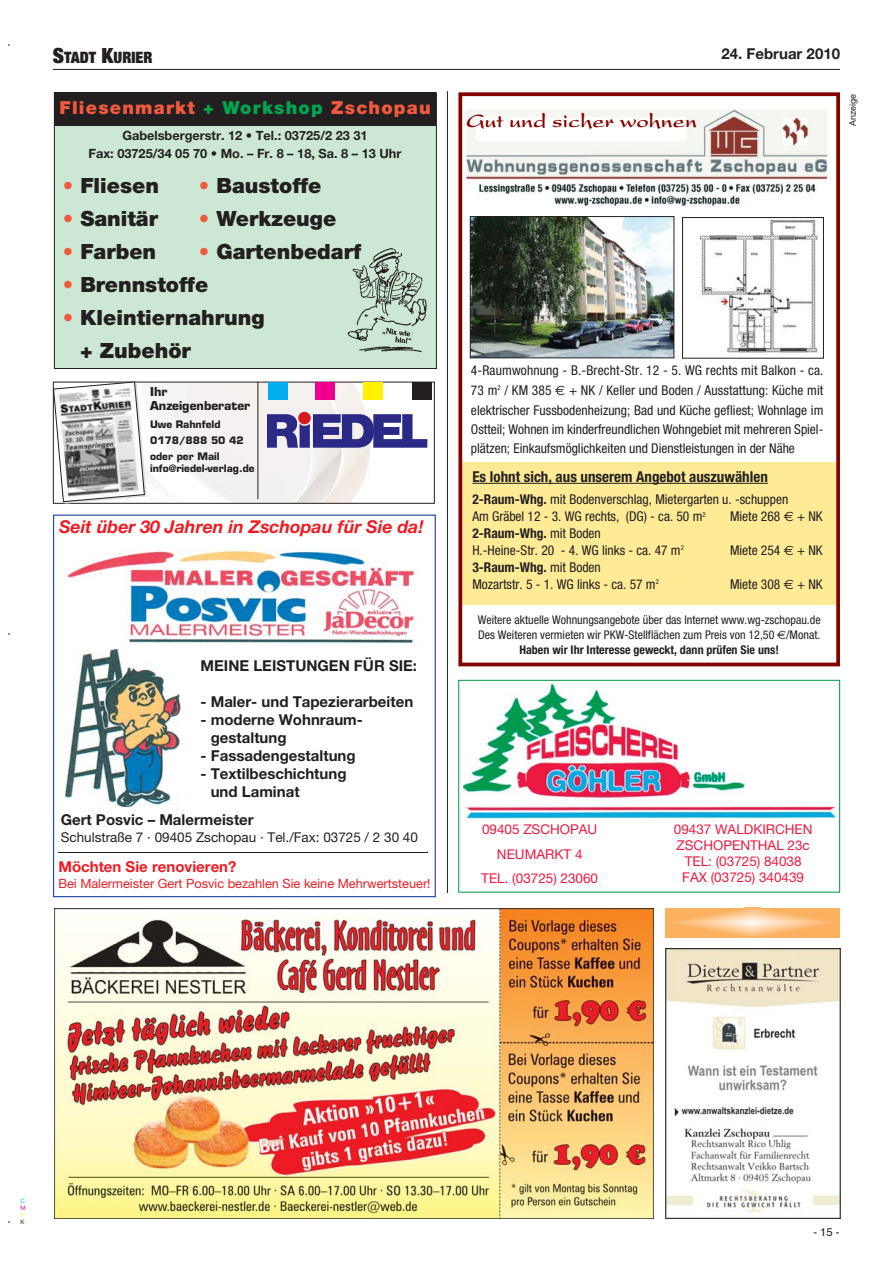
<style>
.page{position:relative;width:893px;height:1263px;background:#fff}
.page>*{position:absolute;margin:0;border:0;box-sizing:border-box;transform-origin:0 0}
.t1{font:900 21px/33px "Helvetica Neue";color:#231f20}
.t2{font:700 20.85px "Present";color:#820200}
.t3{font:900 18px "Helvetica Neue";letter-spacing:.065em;color:#f15a3f}
.t4{font:italic 700 17.7px "Helvetica Neue";color:#ed1c24}
.t5{font:900 expanded 15.75px "Helvetica Neue";color:#231f20}
.t6{font:700 15px/18px "Helvetica Neue";color:#231f20}
.t7{font:700 condensed 15px "Helvetica Neue";color:#231f20}
.t8{font:700 15px "Helvetica Neue";color:#ed1c24}
.t9{font:condensed 13.5px/19.4px "Helvetica Neue";color:#231f20}
.t10{font:13.5px/16.2px "Helvetica Neue";color:#ed1942;text-align:center}
.t11{font:13.5px "Helvetica Neue";color:#231f20}
.t12{font:700 12.75px/17.4px "Helvetica Neue";color:#231f20;text-align:center}
.t13{font:12.75px "Helvetica Neue";color:#ed1c24}
.t14{font:condensed 12px/15px "Helvetica Neue";color:#231f20;text-align:center}
.t15{font:700 12px/14.4px "Eurostile";color:#231f20}
.t16{font:11.25px "Helvetica";color:#231f20}
.t17{font:700 10.05px/16.4px "Eurostile";color:#231f20}
.t18{font:9px "Helvetica Neue";color:#231f20}
.t19{font:6px "Helvetica Neue";color:#00adef}
.t20{font:6px "Helvetica Neue";color:#ec008c}
.t21{font:6px "Helvetica Neue";color:#fff200}
.t22{font:6px "Helvetica Neue";color:#231f20}
.s1{font-size:21px}
.s2{color:#00a650}
.s3{color:#f15a3f}
.s4{font-family:"Euro Sans";font-stretch:normal}
.s5{font-weight:700}
</style>
<div class="page">
<hr style="left:53px;top:69px;width:787px;height:1px;background:#231f20">
<hr style="left:447px;top:91px;width:1px;height:802px;background:#231f20">
<img style="left:54px;top:908px;width:599px;height:311px">
<img style="left:665px;top:949px;width:175px;height:270px">
<svg style="left:665px;top:908px;width:175px;height:29px;background:#fcbe7b"></svg>
<hr style="left:58px;top:852px;width:370px;height:1px;background:#231f20">
<div style="left:53px;top:515px;width:383px;height:382px;border:1px solid #244ea2"></div>
<img style="left:66px;top:547px;width:349px;height:97px">
<img style="left:64px;top:650px;width:117px;height:156px">
<img style="left:461px;top:683px;width:377px;height:136px">
<div style="left:458px;top:680px;width:382px;height:213px;border:1px solid #00984a"></div>
<div style="left:54px;top:93px;width:382px;height:275px;background:#cce7d3"></div>
<div style="left:54px;top:92px;width:382px;height:34px;background:#231f20"></div>
<img style="left:347px;top:248px;width:80px;height:105px">
<img style="left:147px;top:384px;width:236px;height:118px">
<div style="left:53px;top:382px;width:381px;height:122px;border:1px solid #231f20"></div>
<div style="left:268px;top:382px;width:20px;height:17px;background:#00adef"></div>
<div style="left:315px;top:382px;width:20px;height:17px;background:#ec008c"></div>
<div style="left:362px;top:382px;width:20px;height:17px;background:#fff200"></div>
<div style="left:411px;top:382px;width:20px;height:17px;background:#231f20"></div>
<hr style="left:257px;top:382px;width:1px;height:117px;background:#231f20">
<svg style="left:298px;top:412px;width:13px;height:12px"></svg>
<svg style="left:267px;top:414px;width:160px;height:34px;background:#6560a2"></svg>
<svg style="left:53px;top:381px;width:94px;height:123px"></svg>
<div style="left:461px;top:462px;width:374px;height:142px;background:#ffeb95"></div>
<div style="left:458px;top:92px;width:382px;height:574px;border:4px solid #820200"></div>
<img style="left:472px;top:218px;width:200px;height:138px">
<div style="left:470px;top:216px;width:204px;height:142px;border:1px solid #231f20"></div>
<img style="left:465px;top:110px;width:364px;height:97px">
<img style="left:699px;top:219px;width:119px;height:134px">
<div style="left:682px;top:217px;width:141px;height:141px;border:1px solid #231f20"></div>
<hr style="left:472px;top:483px;width:295px;height:1px;background:#231f20">
<p class="t5" style="left:53px;top:52px;width:101px"><span class="s1">S</span>TADT <span class="s1">K</span>URIER</p>
<p class="t6" style="left:721px;top:46px;width:120px">24. Februar 2010</p>
<h3 class="t3" style="left:59px;top:101px;width:373px">Fliesenmarkt <span class="s2">+ Workshop</span> Zschopau</h3>
<p class="t12" style="left:89px;top:128px;width:314px">Gabelsbergerstr. 12 • Tel.: 03725/2 23 31<br>Fax: 03725/34 05 70 • Mo. – Fr. 8 – 18, Sa. 8 – 13 Uhr</p>
<h1 class="t1" style="left:63px;top:171px;width:98px"><span class="s3">•</span> Fliesen</h1>
<h1 class="t1" style="left:199px;top:171px;width:124px"><span class="s3">•</span> Baustoffe</h1>
<h1 class="t1" style="left:63px;top:204px;width:97px"><span class="s3">•</span> Sanitär</h1>
<h1 class="t1" style="left:199px;top:204px;width:139px"><span class="s3">•</span> Werkzeuge</h1>
<h1 class="t1" style="left:63px;top:237px;width:95px"><span class="s3">•</span> Farben</h1>
<h1 class="t1" style="left:199px;top:237px;width:164px"><span class="s3">•</span> Gartenbedarf</h1>
<h1 class="t1" style="left:63px;top:270px;width:147px"><span class="s3">•</span> Brennstoffe</h1>
<h1 class="t1" style="left:80px;top:303px;width:186px;text-indent:-17px"><span class="s3">•</span> Kleintiernahrung + Zubehör</h1>
<p class="t15" style="left:150px;top:386px;width:102px">Ihr<br>Anzeigenberater</p>
<p class="t17" style="left:150px;top:417px;width:95px">Uwe Rahnfeld<br>0178/888 50 42 oder per Mail</p>
<p class="t17" style="left:150px;top:462px;width:106px">info@riedel-verlag.de</p>
<h3 class="t4" style="left:59px;top:520px;width:366px">Seit über 30 Jahren in Zschopau für Sie da!</h3>
<p class="t6" style="left:201px;top:658px;width:218px">MEINE LEISTUNGEN FÜR SIE:</p>
<p class="t6" style="left:201px;top:694px;width:214px">- Maler- und Tapezierarbeiten</p>
<p class="t6" style="left:211px;top:712px;width:154px;text-indent:-10px">- moderne Wohnraum&shy;gestaltung</p>
<p class="t6" style="left:201px;top:748px;width:156px">- Fassadengestaltung</p>
<p class="t6" style="left:211px;top:766px;width:137px;text-indent:-10px">- Textilbeschichtung und Laminat</p>
<p class="t6" style="left:61px;top:812px;width:194px">Gert Posvic – Malermeister</p>
<p class="t11" style="left:61px;top:832px;width:359px">Schulstraße 7 · 09405 Zschopau · Tel./Fax: 03725 / 2 30 40</p>
<p class="t8" style="left:58px;top:861px;width:180px">Möchten Sie renovieren?</p>
<p class="t13" style="left:58px;top:879px;width:374px">Bei Malermeister Gert Posvic bezahlen Sie keine Mehrwertsteuer!</p>
<h2 class="t2" style="left:466px;top:113px;width:232px">Gut und sicher wohnen</h2>
<p class="t18" style="left:849px;top:126px;width:33px;rotate:-90deg">Anzeige</p>
<p class="t9" style="left:471px;top:362px;width:354px;text-align:justify">4-Raumwohnung - B.-Brecht-Str. 12 - 5. WG rechts mit Balkon - ca.<br>73 m<sup>2</sup> / KM 385 <span class="s4">€</span> + NK / Keller und Boden / Ausstattung: Küche mit elektrischer Fussbodenheizung; Bad und Küche gefliest; Wohnlage im Ostteil; Wohnen im kinderfreundlichen Wohngebiet mit mehreren Spiel&shy;plätzen; Einkaufsmöglichkeiten und Dienstleistungen in der Nähe</p>
<p class="t7" style="left:472px;top:471px;width:297px">Es lohnt sich, aus unserem Angebot auszuwählen</p>
<p class="t9" style="left:472px;top:492px;width:317px;line-height:17.1px"><span class="s5">2-Raum-Whg.</span> mit Bodenverschlag, Mietergarten u. -schuppen<br>Am Gräbel 12 - 3. WG rechts, (DG) - ca. 50 m<sup>2</sup></p>
<p class="t9" style="left:730px;top:508px;width:94px">Miete 268 <span class="s4">€</span> + NK</p>
<p class="t9" style="left:472px;top:526px;width:213px;line-height:17.1px"><span class="s5">2-Raum-Whg.</span> mit Boden<br>H.-Heine-Str. 20 - 4. WG links - ca. 47 m<sup>2</sup></p>
<p class="t9" style="left:472px;top:560px;width:188px;line-height:17.1px"><span class="s5">3-Raum-Whg.</span> mit Boden<br>Mozartstr. 5 - 1. WG links - ca. 57 m<sup>2</sup></p>
<p class="t9" style="left:730px;top:542px;width:94px">Miete 254 <span class="s4">€</span> + NK</p>
<p class="t9" style="left:730px;top:576px;width:94px">Miete 308 <span class="s4">€</span> + NK</p>
<p class="t14" style="left:477px;top:613px;width:344px">Weitere aktuelle Wohnungsangebote über das Internet www.wg-zschopau.de<br>Des Weiteren vermieten wir PKW-Stellflächen zum Preis von 12,50 <span class="s4">€</span>/Monat.<br><span class="s5">Haben wir Ihr Interesse geweckt, dann prüfen Sie uns!</span></p>
<p class="t10" style="left:481px;top:819px;width:118px;line-height:24.5px">09405 ZSCHOPAU<br>NEUMARKT 4<br>TEL. (03725) 23060</p>
<p class="t10" style="left:673px;top:822px;width:140px">09437 WALDKIRCHEN<br>ZSCHOPENTHAL 23c<br>TEL: (03725) 84038<br>FAX (03725) 340439</p>
<p class="t19" style="left:21px;top:1198px;width:6px">C</p>
<p class="t20" style="left:21px;top:1206px;width:7px">M</p>
<p class="t21" style="left:21px;top:1213px;width:5px">Y</p>
<p class="t22" style="left:21px;top:1220px;width:6px">K</p>
<p class="t16" style="left:813px;top:1228px;width:28px">- 15 -</p>
</div>
